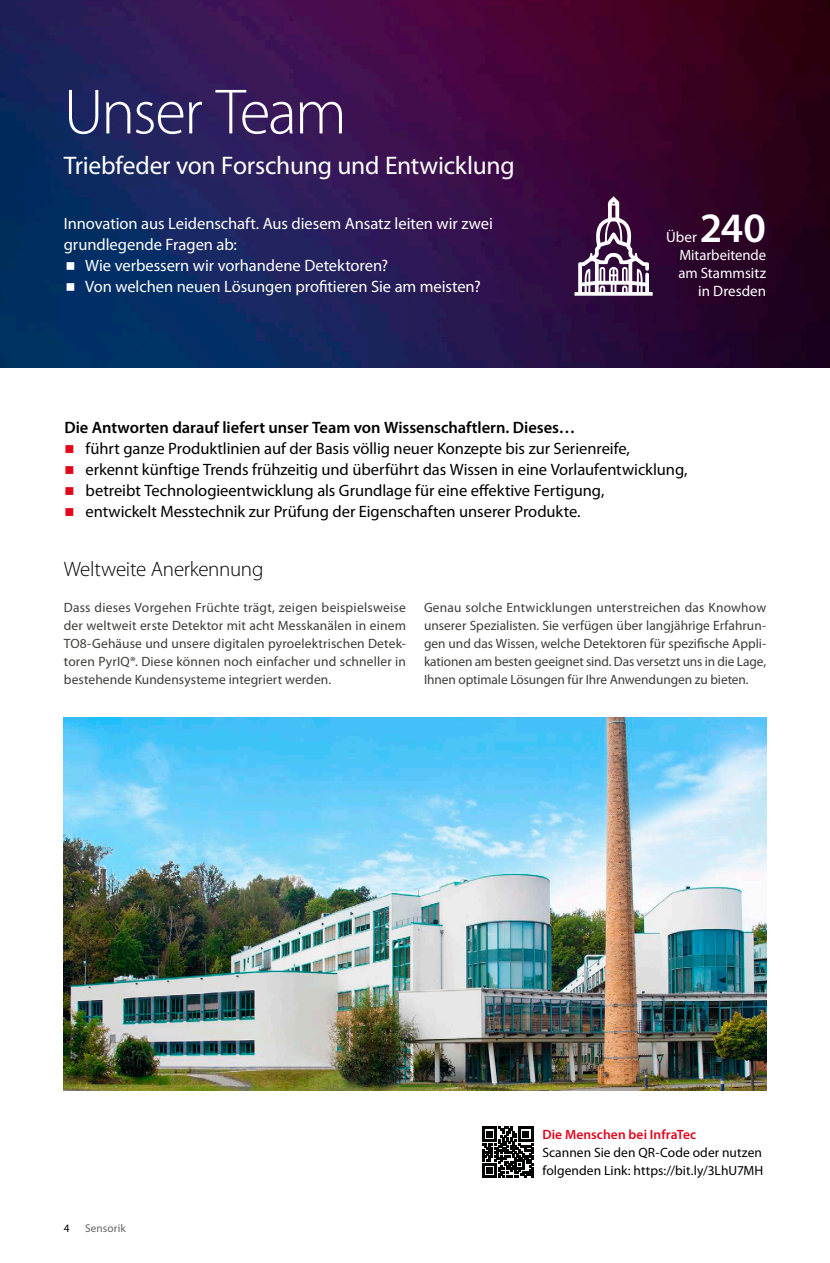
<style>
.page{position:relative;width:830px;height:1263px;background:#fff}
.page>*{position:absolute;margin:0;border:0;box-sizing:border-box;transform-origin:0 0}
.t1{font:300 64.5px "Myriad Pro";letter-spacing:-.035em;color:#fff}
.t2{font:600 42px "Myriad Pro";color:#fff}
.t3{font:25.5px "Myriad Pro";letter-spacing:-.01em;color:#fff}
.t4{font:300 21px "Myriad Pro";letter-spacing:-.015em;color:#000}
.t5{font:16.5px/21px "Myriad Pro";letter-spacing:-.005em;color:#000}
.t6{font:16.5px "Myriad Pro";letter-spacing:-.005em;color:#fff}
.t7{font:600 16.5px "Myriad Pro";color:#000}
.t8{font:15px/18px "Myriad Pro";letter-spacing:-.005em;color:#fff;text-align:right}
.t9{font:13.5px/18px "Myriad Pro";letter-spacing:-.005em;color:#3c3c3a;text-align:justify}
.t10{font:13.5px/18px "Myriad Pro";letter-spacing:.005em;color:#000}
.t11{font:600 13.5px "Myriad Pro";letter-spacing:.01em;color:#e3051b}
.t12{font:11.25px "Myriad Pro";letter-spacing:.01em;color:#636362}
.t13{font:11.25px "Myriad Pro";color:#000}
</style>
<div class="page">
<img style="left:0;top:0;width:829px;height:368px">
<svg style="left:574px;top:196px;width:78px;height:100px"></svg>
<img style="left:64px;top:718px;width:701px;height:373px">
<svg style="left:482px;top:1127px;width:51px;height:51px"></svg>
<svg style="left:67px;top:262px;width:7px;height:8px"></svg>
<svg style="left:67px;top:283px;width:7px;height:8px"></svg>
<h1 class="t1" style="left:64px;top:73px;width:284px">Unser Team</h1>
<h3 class="t3" style="left:64px;top:151px;width:452px">Triebfeder von Forschung und Entwicklung</h3>
<p class="t6" style="left:64px;top:215px;width:430px">Innovation aus Leidenschaft. Aus diesem Ansatz leiten wir zwei</p>
<p class="t6" style="left:64px;top:236px;width:175px">grundlegende Fragen ab:</p>
<p class="t6" style="left:85px;top:257px;width:304px">Wie verbessern wir vorhandene Detektoren?</p>
<p class="t6" style="left:85px;top:278px;width:397px">Von welchen neuen Lösungen profitieren Sie am meisten?</p>
<h2 class="t2" style="left:699px;top:201px;width:68px">240</h2>
<p class="t8" style="left:678px;top:246px;width:89px">Mitarbeitende am Stammsitz in Dresden</p>
<p class="t8" style="left:666px;top:228px;width:32px">Über</p>
<p class="t7" style="left:64px;top:417px;width:512px">Die Antworten darauf liefert unser Team von Wissenschaftlern. Dieses…</p>
<p class="t5" style="left:86px;top:438px;width:603px">führt ganze Produktlinien auf der Basis völlig neuer Konzepte bis zur Serienreife,<br>erkennt künftige Trends frühzeitig und überführt das Wissen in eine Vorlaufentwicklung, betreibt Technologieentwicklung als Grundlage für eine effektive Fertigung,<br>entwickelt Messtechnik zur Prüfung der Eigenschaften unserer Produkte.</p>
<h3 class="t4" style="left:64px;top:556px;width:201px">Weltweite Anerkennung</h3>
<p class="t9" style="left:64px;top:599px;width:343px">Dass dieses Vorgehen Früchte trägt, zeigen beispielsweise der weltweit erste Detektor mit acht Messkanälen in einem TO8-Gehäuse und unsere digitalen pyroelektrischen Detek&shy;toren PyrIQ®. Diese können noch einfacher und schneller in bestehende Kundensysteme integriert werden.</p>
<p class="t9" style="left:424px;top:599px;width:343px">Genau solche Entwicklungen unterstreichen das Knowhow unserer Spezialisten. Sie verfügen über langjährige Erfahrun&shy;gen und das Wissen, welche Detektoren für spezifische Appli&shy;kationen am besten geeignet sind. Das versetzt uns in die Lage, Ihnen optimale Lösungen für Ihre Anwendungen zu bieten.</p>
<p class="t13" style="left:64px;top:1222px;width:7px">4</p>
<p class="t12" style="left:85px;top:1222px;width:42px">Sensorik</p>
<p class="t11" style="left:542px;top:1126px;width:155px">Die Menschen bei InfraTec</p>
<p class="t10" style="left:542px;top:1144px;width:222px">Scannen Sie den QR-Code oder nutzen folgenden Link: https://bit.ly/3LhU7MH</p>
</div>
